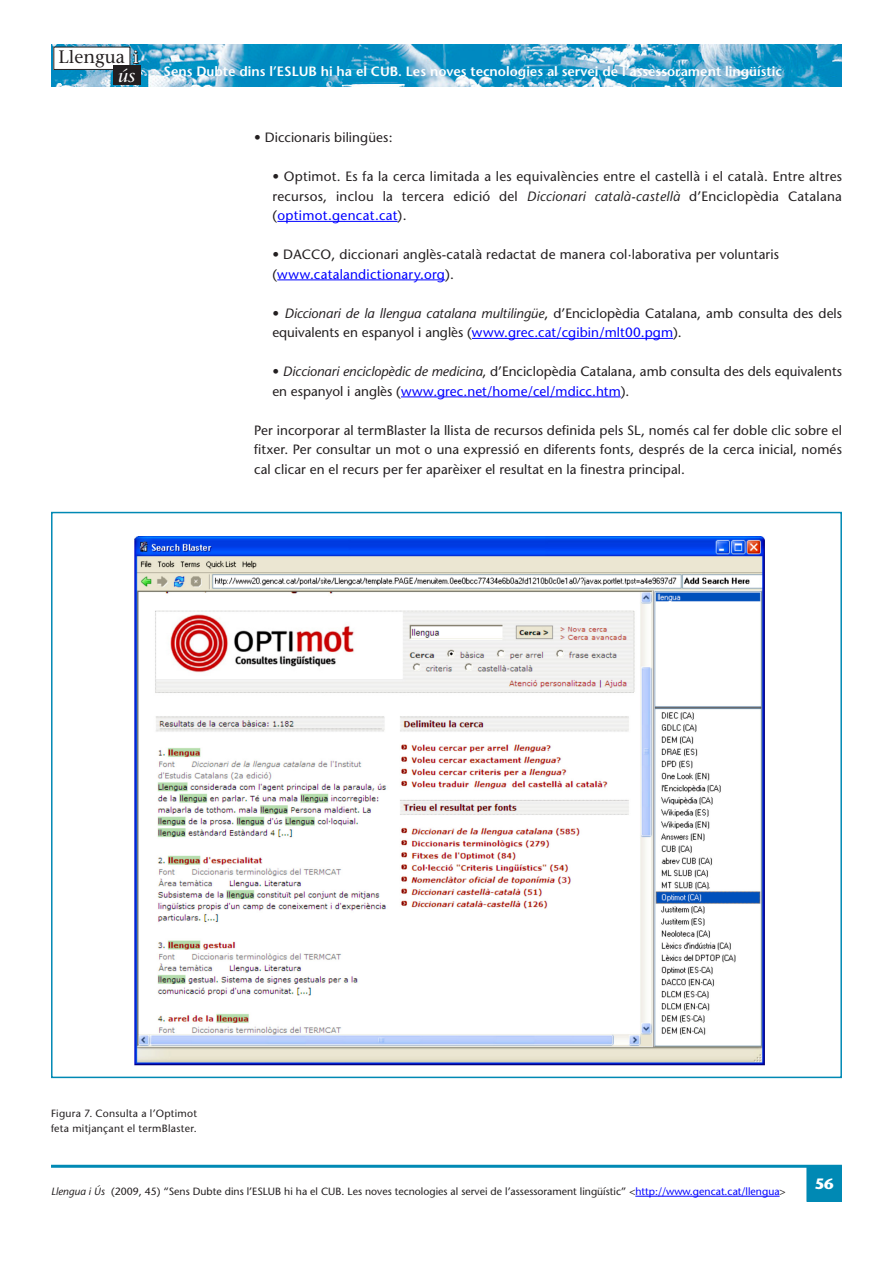
<style>
.page{position:relative;width:893px;height:1263px;background:#fff}
.page>*{position:absolute;margin:0;border:0;box-sizing:border-box;transform-origin:0 0}
.t1{font:18px/18.6px "Stone Serif";color:#231f20;text-align:right}
.t2{font:700 15px "Stone Sans";color:#fff}
.Normal_sagnat_-_Copi{font:13.5px/19.5px "Stone Sans";letter-spacing:.005em;color:#231f20}
.Pàrraf_sense_entrade{font:13.5px/19.5px "Stone Sans";letter-spacing:.005em;color:#231f20;text-align:justify}
.t3{font:600 13.5px "Stone Sans";color:#fff}
.Normal_sagnat_-_Copi-2{font:13.5px "Stone Sans";letter-spacing:.02em;color:#00f}
.Peu_de_foto{font:10.5px "Stone Sans";color:#231f20}
.Peu_de_foto-2{font:10.5px/15px "Stone Sans";letter-spacing:.025em;color:#231f20}
.s1{color:#fff}
.s2{font-style:italic;color:#fff}
.s3{font-style:italic}
.s4{color:#00f}
.s5{color:#231f20}
</style>
<div class="page">
<div style="left:807px;top:1167px;width:34px;height:34px;background:#0089b4"></div>
<div style="left:806px;top:1166px;width:36px;height:36px;border:2px solid #0089b4"></div>
<hr style="left:51px;top:1165px;width:791px;height:3px;background:#0089b4">
<hr style="left:635px;top:1196px;width:145px;height:1px;background:#00f">
<img style="left:51px;top:44px;width:791px;height:43px">
<div style="left:54px;top:47px;width:76px;height:22px;background:#fff"></div>
<div style="left:53px;top:47px;width:77px;height:23px;border:1px solid #231f20"></div>
<svg style="left:133px;top:50px;width:5px;height:13px"></svg>
<div style="left:114px;top:66px;width:27px;height:19px;background:#231f20"></div>
<hr style="left:277px;top:221px;width:121px;height:1px;background:#00f">
<hr style="left:277px;top:280px;width:168px;height:1px;background:#00f">
<hr style="left:472px;top:338px;width:201px;height:1px;background:#00f">
<hr style="left:401px;top:397px;width:220px;height:1px;background:#00f">
<img style="left:134px;top:536px;width:631px;height:530px">
<h1 class="t1" style="left:59px;top:48px;width:81px">Llengua <span class="s1">i </span><span class="s2">ús</span></h1>
<p class="t3" style="left:163px;top:63px;width:620px">Sens Dubte dins l’ESLUB hi ha el CUB. Les noves tecnologies al servei de l’assessorament lingüístic</p>
<p class="Pàrraf_sense_entrade" style="left:254px;top:128px;width:140px">• Diccionaris bilingües:</p>
<p class="Normal_sagnat_-_Copi" style="left:272px;top:167px;width:571px;text-align:justify">• Optimot. Es fa la cerca limitada a les equivalències entre el castellà i el català. Entre altres recursos, inclou la tercera edició del <span class="s3">Diccionari català-castellà</span> d’Enciclopèdia Catalana (<span class="s4">optimot.gencat.cat</span>).</p>
<p class="Normal_sagnat_-_Copi" style="left:272px;top:245px;width:508px">• DACCO, diccionari anglès-català redactat de manera col·laborativa per voluntaris</p>
<p class="Normal_sagnat_-_Copi-2" style="left:272px;top:266px;width:183px"><span class="s5">(</span>www.catalandictionary.org<span class="s5">).</span></p>
<p class="Normal_sagnat_-_Copi" style="left:272px;top:303px;width:571px">• <span class="s3">Diccionari de la llengua catalana multilingüe</span>, d’Enciclopèdia Catalana, amb consulta des dels equivalents en espanyol i anglès (<span class="s4">www.grec.cat/cgibin/mlt00.pgm</span>).</p>
<p class="Normal_sagnat_-_Copi" style="left:272px;top:362px;width:571px">• <span class="s3">Diccionari enciclopèdic de medicina</span>, d’Enciclopèdia Catalana, amb consulta des dels equivalents en espanyol i anglès (<span class="s4">www.grec.net/home/cel/mdicc.htm</span>).</p>
<p class="Pàrraf_sense_entrade" style="left:254px;top:420px;width:589px">Per incorporar al termBlaster la llista de recursos definida pels SL, només cal fer doble clic sobre el fitxer. Per consultar un mot o una expressió en diferents fonts, després de la cerca inicial, només cal clicar en el recurs per fer aparèixer el resultat en la finestra principal.</p>
<p class="Peu_de_foto-2" style="left:51px;top:1106px;width:148px">Figura 7. Consulta a l’Optimot feta mitjançant el termBlaster.</p>
<p class="Peu_de_foto" style="left:51px;top:1185px;width:736px"><span class="s3">Llengua i Ús</span> (2009, 45) “Sens Dubte dins l’ESLUB hi ha el CUB. Les noves tecnologies al servei de l’assessorament lingüístic” &lt;<span class="s4">http://www.gencat.cat/llengua</span>&gt;</p>
<p class="t2" style="left:815px;top:1174px;width:20px">56</p>
</div>
